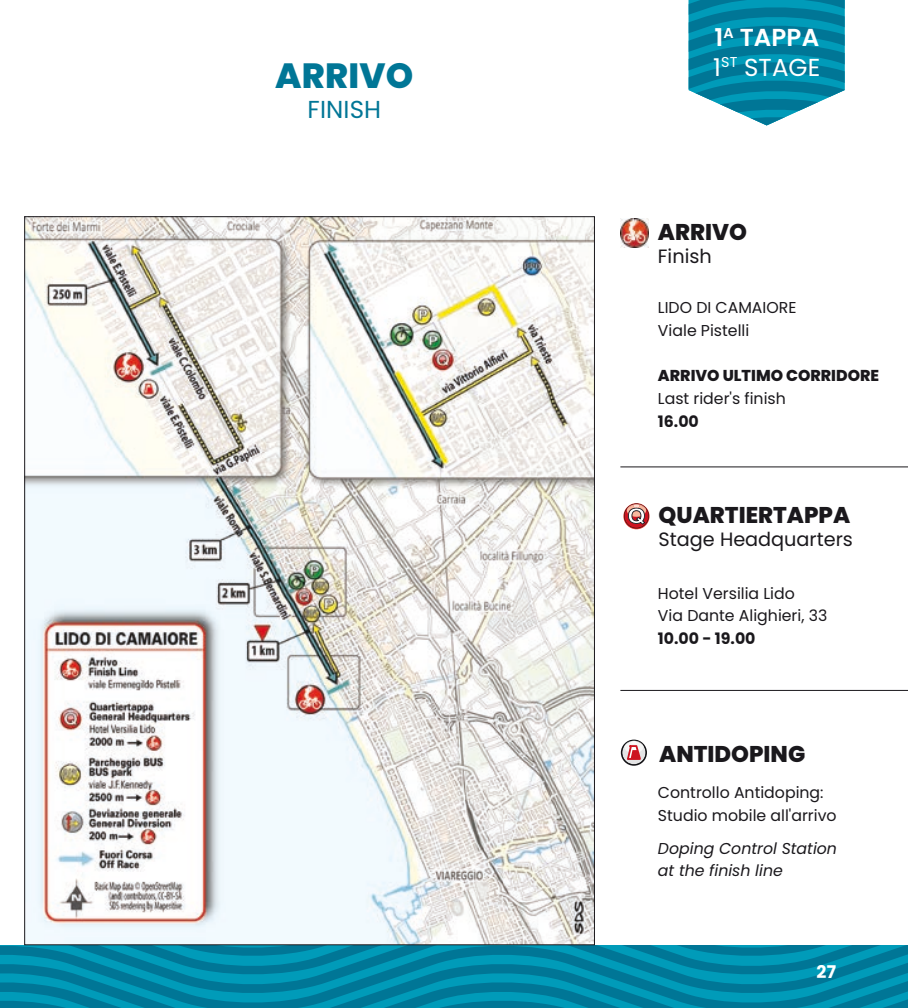
<style>
.page{position:relative;width:908px;height:1008px;background:#fff}
.page>*{position:absolute;margin:0;border:0;box-sizing:border-box;transform-origin:0 0}
.t1{font:800 35px "Poppins";letter-spacing:.005em;color:#007696}
.t2{font:600 24.5px/29.4px "Poppins";letter-spacing:.005em;color:#fff}
.t3{font:24.5px "Poppins";letter-spacing:.005em;color:#007696}
.t4{font:800 22.75px "Poppins";color:#1a181c}
.t5{font:19.25px "Poppins";color:#1a181c}
.t6{font:700 17.5px "Poppins";color:#fff}
.t7{font:15.75px/22.8px "Poppins";color:#1a181c}
.t8{font:italic 15.75px/22.8px "Poppins";color:#1a181c}
.t9{font:800 15.75px "Poppins";color:#1a181c}
.t10{font:700 15.75px "Poppins";color:#1a181c}
.s1{font-weight:400}
</style>
<div class="page">
<svg style="left:0;top:945px;width:908px;height:62px;background:#0086a5"></svg>
<img style="left:27px;top:218px;width:565px;height:724px">
<img style="left:620px;top:218px;width:29px;height:29px">
<svg style="left:623px;top:503px;width:26px;height:26px"></svg>
<svg style="left:621px;top:739px;width:26px;height:26px"></svg>
<hr style="left:620px;top:466px;width:288px;height:1px;background:#1a181c">
<hr style="left:620px;top:689px;width:288px;height:1px;background:#1a181c">
<svg style="left:689px;top:0;width:155px;height:125px;background:#2296b1"></svg>
<h1 class="t1" style="left:275px;top:55px;width:140px">ARRIVO</h1>
<h2 class="t3" style="left:307px;top:95px;width:75px">FINISH</h2>
<h2 class="t2" style="left:713px;top:23px;width:109px">1<sup>A</sup> TAPPA<br><span class="s1">1</span><sup>ST</sup> <span class="s1">STAGE</span></h2>
<h3 class="t4" style="left:658px;top:219px;width:91px">ARRIVO</h3>
<p class="t5" style="left:658px;top:245px;width:55px">Finish</p>
<p class="t7" style="left:658px;top:296px;width:140px">LIDO DI CAMAIORE<br>Viale Pistelli</p>
<p class="t9" style="left:658px;top:366px;width:223px">ARRIVO ULTIMO CORRIDORE</p>
<p class="t7" style="left:658px;top:387px;width:129px">Last rider's finish</p>
<p class="t10" style="left:658px;top:412px;width:42px">16.00</p>
<h3 class="t4" style="left:658px;top:501px;width:193px">QUARTIERTAPPA</h3>
<p class="t5" style="left:658px;top:527px;width:196px">Stage Headquarters</p>
<p class="t7" style="left:658px;top:581px;width:171px">Hotel Versilia Lido<br>Via Dante Alighieri, 33</p>
<p class="t10" style="left:658px;top:629px;width:99px">10.00 - 19.00</p>
<h3 class="t4" style="left:659px;top:740px;width:148px">ANTIDOPING</h3>
<p class="t7" style="left:658px;top:780px;width:180px">Controllo Antidoping:<br>Studio mobile all'arrivo</p>
<p class="t8" style="left:658px;top:836px;width:181px">Doping Control Station at the finish line</p>
<p class="t6" style="left:816px;top:961px;width:21px">27</p>
</div>
